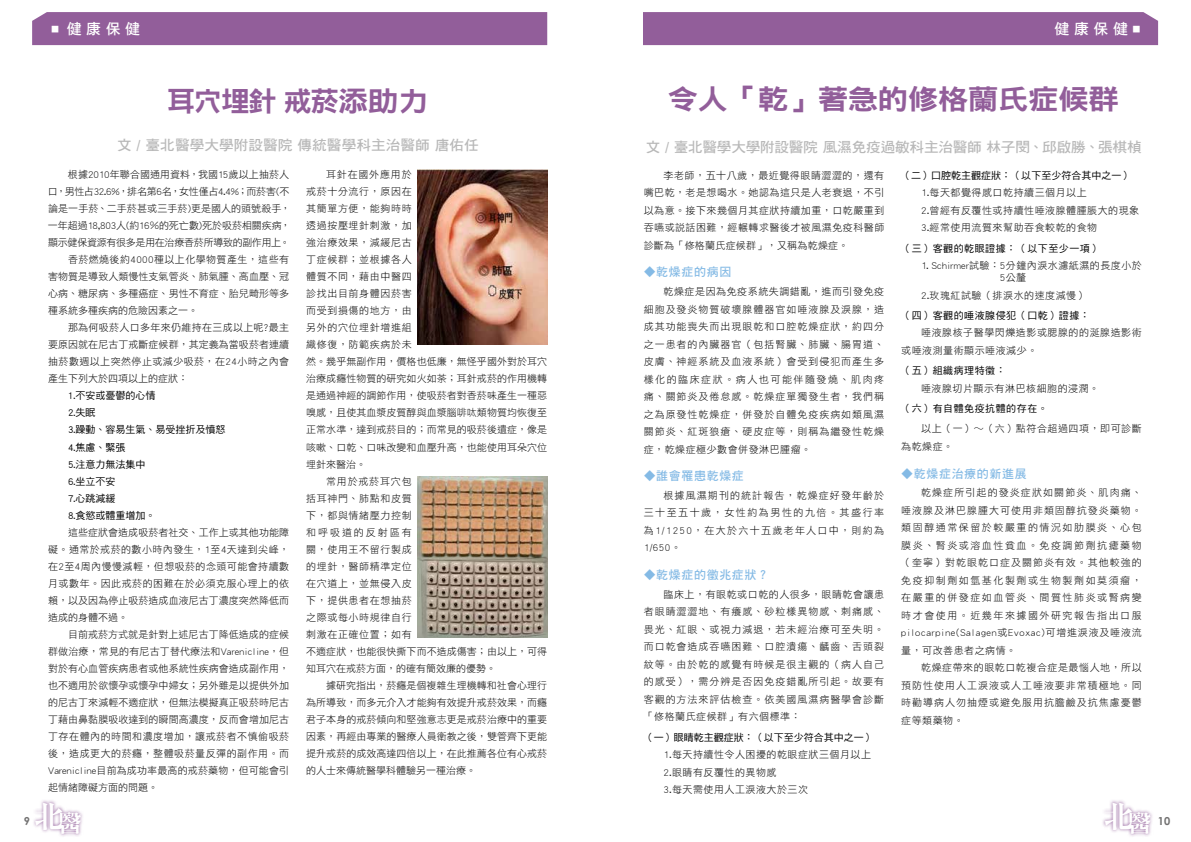
<style>
.page{position:relative;width:1191px;height:842px;background:#fff}
.page>*{position:absolute;margin:0;border:0;box-sizing:border-box;transform-origin:0 0}
.t1{font:30px "DF Ming XB WIN BF";color:#fff}
.t2{font:28px "DF Hei Std W9";letter-spacing:-.025em;color:#925e9a;scale:1.1 1}
.t3{font:28px "DF Hei Std W9";letter-spacing:-.05em;color:#925e9a}
.t4{font:15px "DF Hei Std W7";letter-spacing:.3em;color:#fff}
.t5{font:14px "DF Hei Std W7";letter-spacing:-.01em;color:#898989;scale:1.05 1}
.t6{font:12px "DF Hei Std W7";letter-spacing:.05em;color:#84bae5}
.t7{font:700 11px "Century Gothic";color:#727171}
.t8{font:10px/17.5px "DF Hei Std W3";letter-spacing:.045em;color:#000;text-align:justify}
.t9{font:10px "DF Hei Std W3";letter-spacing:.005em;color:#000}
.t10{font:10px/17px "DF Hei Std W5";color:#000}
.t11{font:10px "DF Hei Std W3";color:#000}
.t12{font:10px "DF Hei Std W5";letter-spacing:.05em;color:#000}
.t13{font:10px "DF Hei Std W3";letter-spacing:.01em;color:#000}
.t14{font:10px "DF Hei Std W3";letter-spacing:-.02em;color:#000}
.t15{font:10px "DF Hei Std W3";letter-spacing:-.01em;color:#000}
.t16{font:10px "DF Hei Std W3";letter-spacing:-.025em;color:#000}
.t17{font:10px "DF Hei Std W3";letter-spacing:.08em;color:#000}
.t18{font:10px "DF Hei Std W3";letter-spacing:.195em;color:#000}
.s1{font-family:"DF Ming XB WIN BF";font-weight:400;font-size:30px;color:#fff}
.s2{font-family:"DF Ming XB WIN BF";font-weight:400;font-size:24px;color:#fff}
</style>
<div class="page">
<div style="left:643px;top:12px;width:515px;height:33px;background:#925e9a"></div>
<div style="left:32px;top:12px;width:515px;height:33px;background:#925e9a"></div>
<svg style="left:33px;top:800px;width:50px;height:37px"></svg>
<svg style="left:1102px;top:800px;width:50px;height:37px"></svg>
<img style="left:417px;top:170px;width:130px;height:174px">
<img style="left:417px;top:476px;width:130px;height:161px">
<h3 class="t4" style="left:51px;top:21px;width:90px"><sup>▓</sup> 健康保健</h3>
<h3 class="t4" style="left:1054px;top:21px;width:87px">健康保健 <sup>▓</sup></h3>
<h2 class="t3" style="left:167px;top:86px;width:263px">耳穴埋針 戒菸添助力</h2>
<h3 class="t5" style="left:117px;top:138px;width:346px">文 / 臺北醫學大學附設醫院 傳統醫學科主治醫師 唐佑任</h3>
<p class="t13" style="left:68px;top:169px;width:223px">根據2010年聯合國通用資料，我國15歲以上抽菸人</p>
<p class="t14" style="left:48px;top:186px;width:243px">口，男性占32.6%，排名第6名，女性僅占4.4%；而菸害(不</p>
<p class="t13" style="left:48px;top:203px;width:244px">論是一手菸、二手菸甚或三手菸)更是國人的頭號殺手，</p>
<p class="t15" style="left:48px;top:220px;width:244px">一年超過18,803人(約16％的死亡數)死於吸菸相關疾病，</p>
<p class="t16" style="left:48px;top:237px;width:243px">顯示健保資源有很多是用在治療香菸所導致的副作用上。</p>
<p class="t8" style="left:68px;top:251px;width:223px">香菸燃燒後約4000種以上化學物質產生，這些有</p>
<p class="t9" style="left:48px;top:271px;width:242px">害物質是導致人類慢性支氣管炎、肺氣腫、高血壓、冠</p>
<p class="t9" style="left:48px;top:288px;width:242px">心病、糖尿病、多種癌症、男性不育症、胎兒畸形等多</p>
<p class="t11" style="left:48px;top:305px;width:151px">種系統多種疾病的危險因素之一。</p>
<p class="t8" style="left:68px;top:319px;width:223px">那為何吸菸人口多年來仍維持在三成以上呢?最主</p>
<p class="t9" style="left:48px;top:339px;width:242px">要原因就在尼古丁戒斷症候群，其定義為當吸菸者連續</p>
<p class="t8" style="left:48px;top:353px;width:242px">抽菸數週以上突然停止或減少吸菸，在24小時之內會</p>
<p class="t11" style="left:48px;top:373px;width:141px">產生下列大於四項以上的症狀：</p>
<p class="t10" style="left:68px;top:387px;width:159px">1.不安或憂鬱的心情<br>2.失眠<br>3.躁動、容易生氣、易受挫折及憤怒<br>4.焦慮、緊張<br>5.注意力無法集中<br>6.坐立不安<br>7.心跳減緩<br>8.食慾或體重增加。</p>
<p class="t8" style="left:48px;top:523px;width:242px;line-height:17px;text-indent:20px">這些症狀會造成吸菸者社交、工作上或其他功能障礙。通常於戒菸的數小時內發生，1至4天達到尖峰，在2至4周內慢慢減輕，但想吸菸的念頭可能會持續數月或數年。因此戒菸的困難在於必須克服心理上的依賴，以及因為停止吸菸造成血液尼古丁濃度突然降低而造成的身體不過。</p>
<p class="t8" style="left:48px;top:625px;width:243px;line-height:17px;text-indent:20px">目前戒菸方式就是針對上述尼古丁降低造成的症候群做治療，常見的有尼古丁替代療法和Varenicline，但對於有心血管疾病患者或他系統性疾病會造成副作用，也不適用於欲懷孕或懷孕中婦女；另外雖是以提供外加的尼古丁來減輕不適症狀，但無法模擬真正吸菸時尼古丁藉由鼻黏膜吸收達到的瞬間高濃度，反而會增加尼古丁存在體內的時間和濃度增加，讓戒菸者不慎偷吸菸後，造成更大的菸癮，整體吸菸量反彈的副作用。而Varenicline目前為成功率最高的戒菸藥物，但可能會引起情緒障礙方面的問題。</p>
<p class="t17" style="left:326px;top:169px;width:87px">耳針在國外應用於</p>
<p class="t8" style="left:306px;top:183px;width:107px">戒菸十分流行，原因在</p>
<p class="t8" style="left:306px;top:200px;width:107px">其簡單方便，能夠時時</p>
<p class="t8" style="left:306px;top:217px;width:107px">透過按壓埋針刺激，加</p>
<p class="t8" style="left:306px;top:234px;width:107px">強治療效果，減緩尼古</p>
<p class="t8" style="left:306px;top:251px;width:107px">丁症候群；並根據各人</p>
<p class="t8" style="left:306px;top:268px;width:107px">體質不同，藉由中醫四</p>
<p class="t8" style="left:306px;top:285px;width:107px">診找出目前身體因菸害</p>
<p class="t8" style="left:306px;top:302px;width:107px">而受到損傷的地方，由</p>
<p class="t8" style="left:306px;top:319px;width:107px">另外的穴位埋針增進組</p>
<p class="t8" style="left:306px;top:336px;width:107px">織修復，防範疾病於未</p>
<p class="t9" style="left:306px;top:356px;width:242px">然。幾乎無副作用，價格也低廉，無怪乎國外對於耳穴</p>
<p class="t9" style="left:306px;top:373px;width:242px">治療成癮性物質的研究如火如荼；耳針戒菸的作用機轉</p>
<p class="t9" style="left:306px;top:390px;width:242px">是通過神經的調節作用，使吸菸者對香菸味產生一種惡</p>
<p class="t9" style="left:306px;top:407px;width:242px">嗅感，且使其血漿皮質醇與血漿腦啡呔類物質均恢復至</p>
<p class="t9" style="left:306px;top:424px;width:242px">正常水準，達到戒菸目的；而常見的吸菸後遺症，像是</p>
<p class="t9" style="left:306px;top:441px;width:242px">咳嗽、口乾、口味改變和血壓升高，也能使用耳朵穴位</p>
<p class="t8" style="left:306px;top:455px;width:61px">埋針來醫治。</p>
<p class="t17" style="left:326px;top:475px;width:87px">常用於戒菸耳穴包</p>
<p class="t8" style="left:306px;top:489px;width:107px">括耳神門、肺點和皮質</p>
<p class="t8" style="left:306px;top:506px;width:107px">下，都與情緒壓力控制</p>
<p class="t18" style="left:306px;top:526px;width:107px">和呼吸道的反射區有</p>
<p class="t8" style="left:306px;top:540px;width:107px">關，使用王不留行製成</p>
<p class="t8" style="left:306px;top:557px;width:107px">的埋針，醫師精準定位</p>
<p class="t8" style="left:306px;top:574px;width:107px">在穴道上，並無侵入皮</p>
<p class="t8" style="left:306px;top:591px;width:107px">下，提供患者在想抽菸</p>
<p class="t8" style="left:306px;top:608px;width:107px">之際或每小時規律自行</p>
<p class="t8" style="left:306px;top:625px;width:107px">刺激在正確位置；如有</p>
<p class="t9" style="left:306px;top:645px;width:242px">不適症狀，也能很快撕下而不造成傷害；由以上，可得</p>
<p class="t11" style="left:306px;top:662px;width:191px">知耳穴在戒菸方面，的確有簡效廉的優勢。</p>
<p class="t9" style="left:326px;top:679px;width:223px">據研究指出，菸癮是個複雜生理機轉和社會心理行</p>
<p class="t9" style="left:306px;top:696px;width:242px">為所導致，而多元介入才能夠有效提升戒菸效果，而癮</p>
<p class="t9" style="left:306px;top:713px;width:242px">君子本身的戒菸傾向和堅強意志更是戒菸治療中的重要</p>
<p class="t9" style="left:306px;top:730px;width:242px">因素，再經由專業的醫療人員衛教之後，雙管齊下更能</p>
<p class="t9" style="left:306px;top:747px;width:242px">提升戒菸的成效高達四倍以上，在此推薦各位有心戒菸</p>
<p class="t11" style="left:306px;top:764px;width:171px">的人士來傳統醫學科體驗另一種治療。</p>
<h2 class="t2" style="left:667px;top:84px;width:412px">令人「乾」著急的修格蘭氏症候群</h2>
<h3 class="t5" style="left:645px;top:139px;width:474px">文 / 臺北醫學大學附設醫院 風濕免疫過敏科主治醫師 林子閔、邱啟勝、張棋楨</h3>
<p class="t8" style="left:643px;top:166px;width:242px;text-indent:20px">李老師，五十八歲，最近覺得眼睛澀澀的，還有嘴巴乾，老是想喝水。她認為這只是人老衰退，不引以為意。接下來幾個月其症狀持續加重，口乾嚴重到吞嚥或說話困難，經輾轉求醫後才被風濕免疫科醫師診斷為「修格蘭氏症候群」，又稱為乾燥症。</p>
<p class="t6" style="left:643px;top:266px;width:89px">◆乾燥症的病因</p>
<p class="t8" style="left:643px;top:283px;width:242px;text-indent:20px">乾燥症是因為免疫系統失調錯亂，進而引發免疫細胞及發炎物質破壞腺體器官如唾液腺及淚腺，造成其功能喪失而出現眼乾和口腔乾燥症狀，約四分之一患者的內臟器官（包括腎臟、肺臟、腸胃道、皮膚、神經系統及血液系統）會受到侵犯而產生多樣化的臨床症狀。病人也可能伴隨發燒、肌肉疼痛、關節炎及倦怠感。乾燥症單獨發生者，我們稱之為原發性乾燥症，併發於自體免疫疾病如類風濕關節炎、紅斑狼瘡、硬皮症等，則稱為繼發性乾燥症，乾燥症極少數會併發淋巴腫瘤。</p>
<p class="t6" style="left:643px;top:469px;width:102px">◆誰會罹患乾燥症</p>
<p class="t8" style="left:643px;top:486px;width:242px;text-indent:20px">根據風濕期刊的統計報告，乾燥症好發年齡於三十至五十歲，女性約為男性的九倍。其盛行率為1/1250，在大於六十五歲老年人口中，則約為1/650。</p>
<p class="t6" style="left:643px;top:568px;width:127px">◆乾燥症的徵兆症狀？</p>
<p class="t8" style="left:643px;top:585px;width:242px;text-indent:20px">臨床上，有眼乾或口乾的人很多，眼睛乾會讓患者眼睛澀澀地、有癢感、砂粒樣異物感、刺痛感、畏光、紅眼、或視力減退，若未經治療可至失明。而口乾會造成吞嚥困難、口腔潰瘍、齲齒、舌頭裂紋等。由於乾的感覺有時候是很主觀的（病人自己的感受），需分辨是否因免疫錯亂所引起。故要有客觀的方法來評估檢查。依美國風濕病醫學會診斷「修格蘭氏症候群」有六個標準：</p>
<p class="t10" style="left:643px;top:728px;width:231px">（一）眼睛乾主觀症狀：（以下至少符合其中之一）</p>
<p class="t8" style="left:663px;top:746px;width:209px;text-align:left">1.每天持續性令人困擾的乾眼症狀三個月以上<br>2.眼睛有反覆性的異物感<br>3.每天需使用人工淚液大於三次</p>
<p class="t10" style="left:901px;top:166px;width:231px">（二）口腔乾主觀症狀：（以下至少符合其中之一）</p>
<p class="t8" style="left:921px;top:184px;width:219px;text-align:left">1.每天都覺得感口乾持續三個月以上<br>2.曾經有反覆性或持續性唾液腺體腫脹大的現象<br>3.經常使用流質來幫助吞食較乾的食物</p>
<p class="t12" style="left:901px;top:243px;width:200px">（三）客觀的乾眼證據：（以下至少一項）</p>
<p class="t8" style="left:999px;top:259px;width:144px;line-height:12px;text-indent:-79px">1. Schirmer試驗：5分鐘內淚水濾紙濕的長度小於<br>5公釐</p>
<p class="t8" style="left:921px;top:286px;width:167px">2.玫瑰紅試驗（排淚水的速度減慢）</p>
<p class="t12" style="left:901px;top:310px;width:190px">（四）客觀的唾液腺侵犯（口乾）證據：</p>
<p class="t8" style="left:901px;top:324px;width:242px;text-indent:20px">唾液腺核子醫學閃爍造影或腮腺的的涎腺造影術或唾液測量術顯示唾液減少。</p>
<p class="t10" style="left:901px;top:362px;width:106px">（五）組織病理特徵：</p>
<p class="t8" style="left:921px;top:379px;width:179px">唾液腺切片顯示有淋巴核細胞的浸潤。</p>
<p class="t12" style="left:901px;top:403px;width:148px">（六）有自體免疫抗體的存在。</p>
<p class="t8" style="left:901px;top:420px;width:242px;text-indent:20px">以上（一）～（六）點符合超過四項，即可診斷為乾燥症。</p>
<p class="t6" style="left:901px;top:467px;width:127px">◆乾燥症治療的新進展</p>
<p class="t8" style="left:901px;top:484px;width:242px;text-indent:20px">乾燥症所引起的發炎症狀如關節炎、肌肉痛、唾液腺及淋巴腺腫大可使用非類固醇抗發炎藥物。類固醇通常保留於較嚴重的情況如肋膜炎、心包膜炎、腎炎或溶血性貧血。免疫調節劑抗瘧藥物（奎寧）對乾眼乾口症及關節炎有效。其他較強的免疫抑制劑如氫基化製劑或生物製劑如莫須瘤，在嚴重的併發症如血管炎、間質性肺炎或腎病變時才會使用。近幾年來據國外研究報告指出口服pilocarpine(Salagen或Evoxac)可增進淚液及唾液流量，可改善患者之病情。</p>
<p class="t8" style="left:901px;top:659px;width:242px;text-indent:20px">乾燥症帶來的眼乾口乾複合症是最惱人地，所以預防性使用人工淚液或人工唾液要非常積極地。同時勸導病人勿抽煙或避免服用抗膽鹼及抗焦慮憂鬱症等類藥物。</p>
<h1 class="t1" style="left:34px;top:801px;width:50px">北<sub>醫</sub></h1>
<p class="t7" style="left:1104px;top:812px;width:68px"><span class="s1">北</span><span class="s2">醫</span> 10</p>
<p class="t7" style="left:24px;top:812px;width:8px">9</p>
</div>
